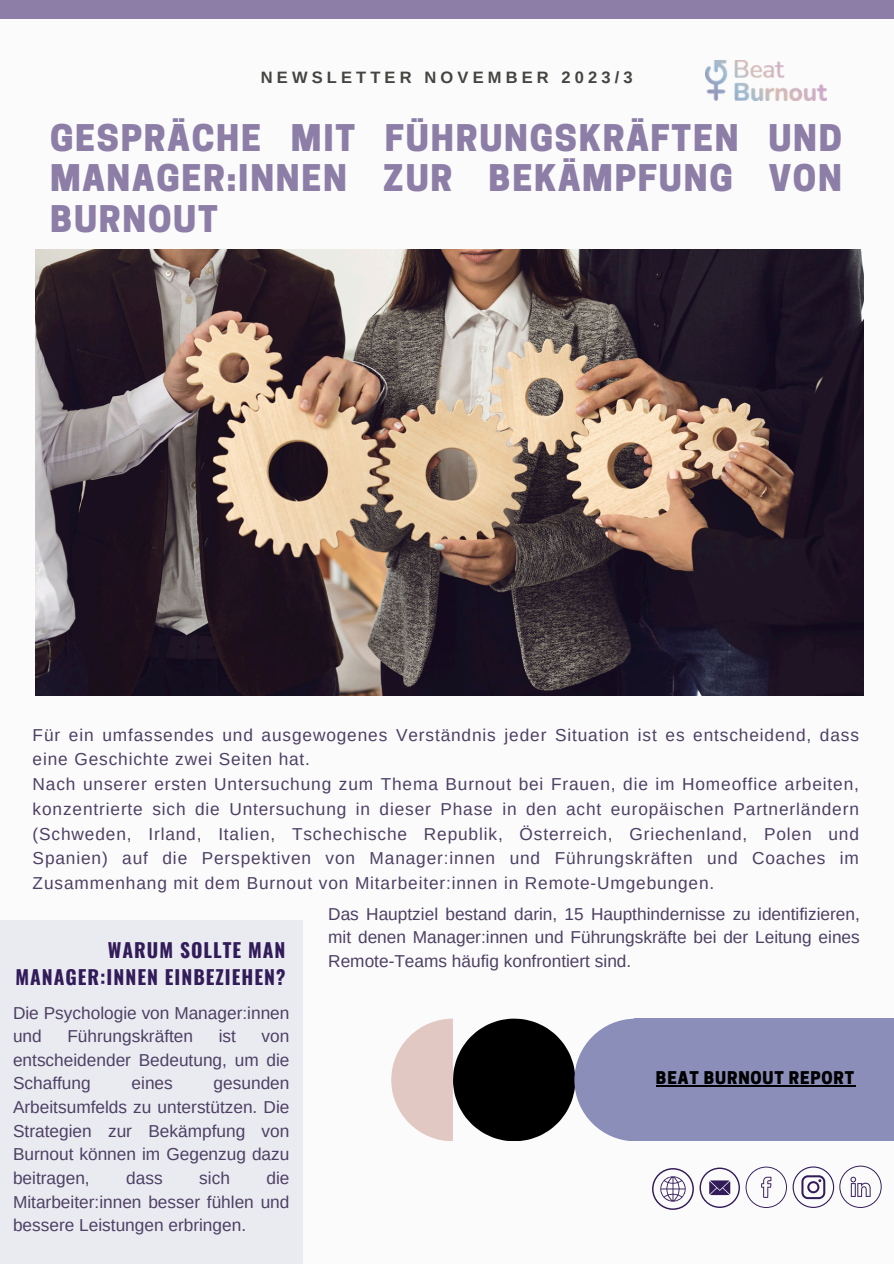
<style>
.page{position:relative;width:894px;height:1264px;background:#fff}
.page>*{position:absolute;margin:0;border:0;box-sizing:border-box;transform-origin:0 0}
.t1{font:800 34.5px/40.5px "Cooper Hewitt";letter-spacing:.05em;color:#8d7ea7;text-align:justify}
.t2{font:700 19.5px/27px "Oswald";letter-spacing:.05em;color:#321b59;text-align:right}
.t3{font:17.25px/23.7px "Arimo";color:#4d4064;text-align:justify}
.t4{font:17.25px/24.8px "Arimo";letter-spacing:.05em;color:#4d4064}
.t5{font:700 16.5px "Arimo";letter-spacing:.25em;color:#444440}
.t6{font:800 16.5px "Cooper Hewitt";letter-spacing:.05em;color:#000}
</style>
<div class="page">
<div style="left:0;top:0;width:893px;height:1263px;background:#fbfbfb"></div>
<img style="left:36px;top:250px;width:826px;height:445px">
<div style="left:0;top:0;width:893px;height:19px;background:#8d7ea7"></div>
<div style="left:630px;top:1018px;width:263px;height:123px;background:#8b8eb9"></div>
<svg style="left:391px;top:1018px;width:243px;height:123px"></svg>
<hr style="left:655px;top:1085px;width:199px;height:1px;background:#000">
<div style="left:0;top:920px;width:303px;height:343px;background:#eaeaf1"></div>
<svg style="left:652px;top:1168px;width:41px;height:41px"></svg>
<svg style="left:699px;top:1167px;width:40px;height:40px"></svg>
<svg style="left:745px;top:1166px;width:41px;height:41px"></svg>
<svg style="left:792px;top:1166px;width:41px;height:41px"></svg>
<svg style="left:839px;top:1165px;width:42px;height:42px"></svg>
<img style="left:705px;top:60px;width:121px;height:41px">
<p class="t5" style="left:261px;top:68px;width:373px">NEWSLETTER NOVEMBER 2023/3</p>
<h1 class="t1" style="left:50px;top:122px;width:793px">GESPRÄCHE MIT FÜHRUNGSKRÄFTEN UND MANAGER:INNEN ZUR BEKÄMPFUNG VON BURNOUT</h1>
<p class="t4" style="left:33px;top:722px;width:827px">Für ein umfassendes und ausgewogenes Verständnis jeder Situation ist es entscheidend, dass eine Geschichte zwei Seiten hat.</p>
<h2 class="t3" style="left:33px;top:771px;width:827px;line-height:24.8px">Nach unserer ersten Untersuchung zum Thema Burnout bei Frauen, die im Homeoffice arbeiten, konzentrierte sich die Untersuchung in dieser Phase in den acht europäischen Partnerländern (Schweden, Irland, Italien, Tschechische Republik, Österreich, Griechenland, Polen und Spanien) auf die Perspektiven von Manager:innen und Führungskräften und Coaches im Zusammenhang mit dem Burnout von Mitarbeiter:innen in Remote-Umgebungen.</h2>
<p class="t2" style="left:15px;top:935px;width:271px">WARUM SOLLTE MAN<br>MANAGER:INNEN EINBEZIEHEN?</p>
<p class="t3" style="left:13px;top:1000px;width:278px">Die Psychologie von Manager:innen und</p>
<p class="t3" style="left:67px;top:1024px;width:127px">Führungskräften</p>
<p class="t3" style="left:219px;top:1024px;width:19px">ist</p>
<p class="t3" style="left:13px;top:1024px;width:278px;text-indent:248px">von entscheidender Bedeutung, um die Schaffung</p>
<p class="t3" style="left:13px;top:1071px;width:278px;text-indent:200px">gesunden Arbeitsumfelds zu unterstützen. Die Strategien zur Bekämpfung von Burnout können im Gegenzug dazu beitragen,</p>
<p class="t3" style="left:131px;top:1071px;width:43px">eines</p>
<p class="t3" style="left:13px;top:1166px;width:278px;text-indent:253px">die Mitarbeiter:innen besser fühlen und bessere Leistungen erbringen.</p>
<p class="t3" style="left:126px;top:1166px;width:38px">dass</p>
<p class="t3" style="left:199px;top:1166px;width:32px">sich</p>
<h3 class="t3" style="left:328px;top:901px;width:533px">Das Hauptziel bestand darin, 15 Haupthindernisse zu identifizieren, mit denen Manager:innen und Führungskräfte bei der Leitung eines Remote-Teams häufig konfrontiert sind.</h3>
<p class="t6" style="left:655px;top:1071px;width:200px">BEAT BURNOUT REPORT</p>
</div>
